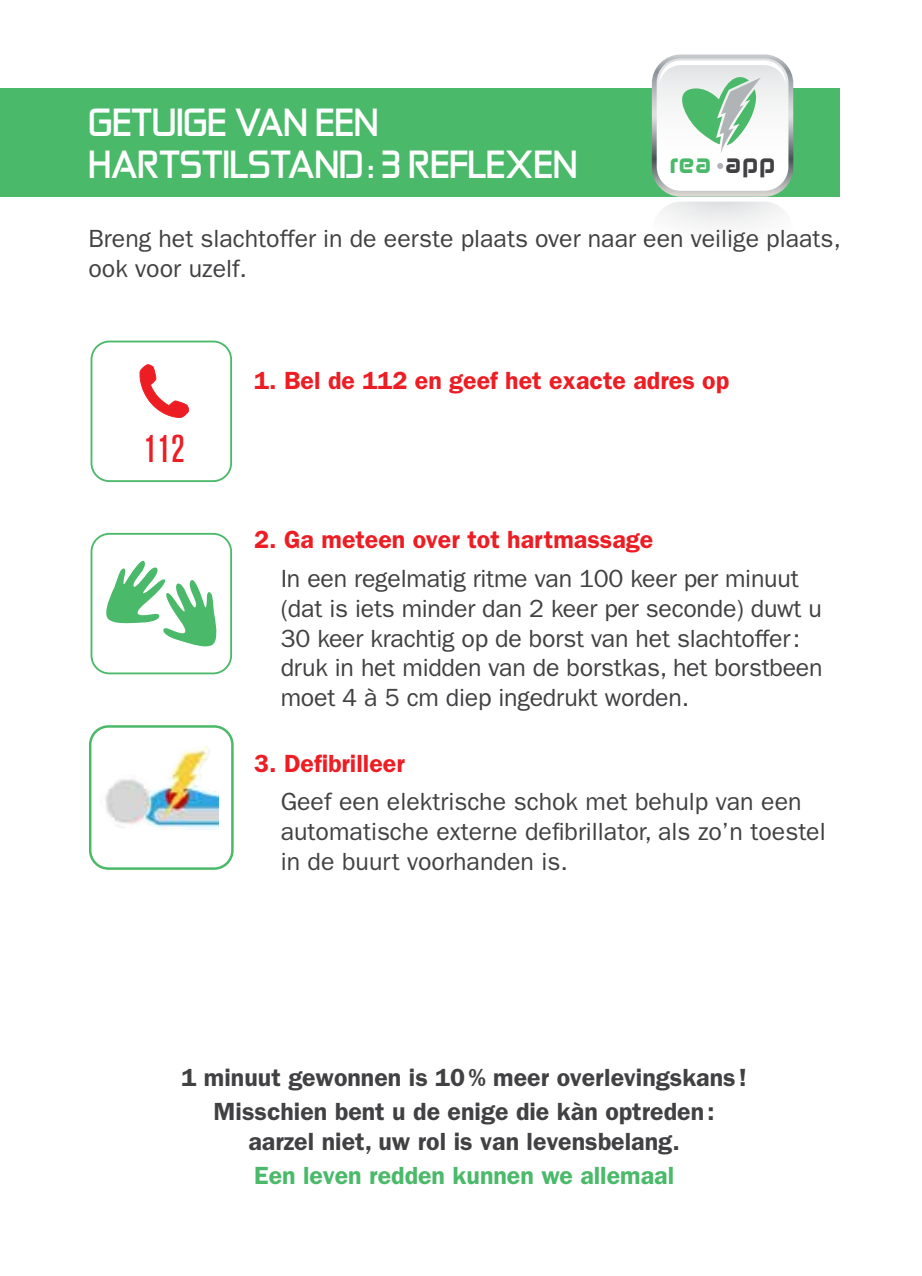
<style>
.page{position:relative;width:922px;height:1276px;background:#fff}
.page>*{position:absolute;margin:0;border:0;box-sizing:border-box;transform-origin:0 0}
.t1{font:500 condensed 38.5px "Akzidenz Grotesk BE";color:#ed1d24}
.t2{font:700 35px/42px "Zekton Rg";color:#fff}
.t3{font:27.75px "Zekton Hv";color:#414042}
.t4{font:25.5px "Zekton Hv";color:#4ab969}
.t5{font:25px/30px "ITC Franklin Gothic Std";color:#414042}
.t6{font:600 25px/34.2px "ITC Franklin Gothic Std";color:#414042;text-align:center}
.t7{font:600 25px "ITC Franklin Gothic Std";color:#ed1d24}
.t8{font:600 25px "ITC Franklin Gothic Std";color:#4ab969}
.s1{color:#414042}
</style>
<div class="page">
<div style="left:0;top:88px;width:839px;height:109px;background:#4ab969"></div>
<svg style="left:651px;top:54px;width:142px;height:173px"></svg>
<svg style="left:139px;top:364px;width:50px;height:54px"></svg>
<div style="left:90px;top:340px;width:142px;height:142px;border:2px solid #4ab969;border-radius:18px"></div>
<div style="left:90px;top:533px;width:142px;height:141px;border:2px solid #4ab969;border-radius:18px"></div>
<svg style="left:106px;top:560px;width:111px;height:87px"></svg>
<svg style="left:92px;top:728px;width:140px;height:139px"></svg>
<div style="left:89px;top:725px;width:144px;height:145px;border:2px solid #4ab969;border-radius:18px"></div>
<h2 class="t2" style="left:88px;top:100px;width:490px">GETUIGE VAN EEN<br>HARTSTILSTAND: 3 REFLEXEN</h2>
<p class="t4" style="left:669px;top:147px;width:108px">rea <span class="s1">app</span></p>
<p class="t3" style="left:344px;top:212px;width:203px">Les Chevaliers</p>
<p class="t5" style="left:88px;top:224px;width:754px">Breng het slachtoffer in de eerste plaats over naar een veilige plaats, ook voor uzelf.</p>
<h1 class="t1" style="left:144px;top:427px;width:42px">112</h1>
<p class="t7" style="left:254px;top:366px;width:476px">1. Bel de 112 en geef het exacte adres op</p>
<p class="t7" style="left:254px;top:524px;width:400px">2. Ga meteen over tot hartmassage</p>
<p class="t5" style="left:280px;top:563px;width:543px">In een regelmatig ritme van 100 keer per minuut (dat is iets minder dan 2 keer per seconde) duwt u 30 keer krachtig op de borst van het slachtoffer: druk in het midden van de borstkas, het borstbeen moet 4 à 5 cm diep ingedrukt worden.</p>
<p class="t7" style="left:254px;top:748px;width:152px">3. Defibrilleer</p>
<p class="t5" style="left:280px;top:787px;width:546px">Geef een elektrische schok met behulp van een automatische externe defibrillator, als zo’n toestel in de buurt voorhanden is.</p>
<p class="t6" style="left:181px;top:1060px;width:566px">1 minuut gewonnen is 10% meer overlevingskans!<br>Misschien bent u de enige die kàn optreden:</p>
<p class="t6" style="left:248px;top:1124px;width:433px">aarzel niet, uw rol is van levensbelang.</p>
<p class="t8" style="left:254px;top:1160px;width:421px">Een leven redden kunnen we allemaal</p>
</div>
